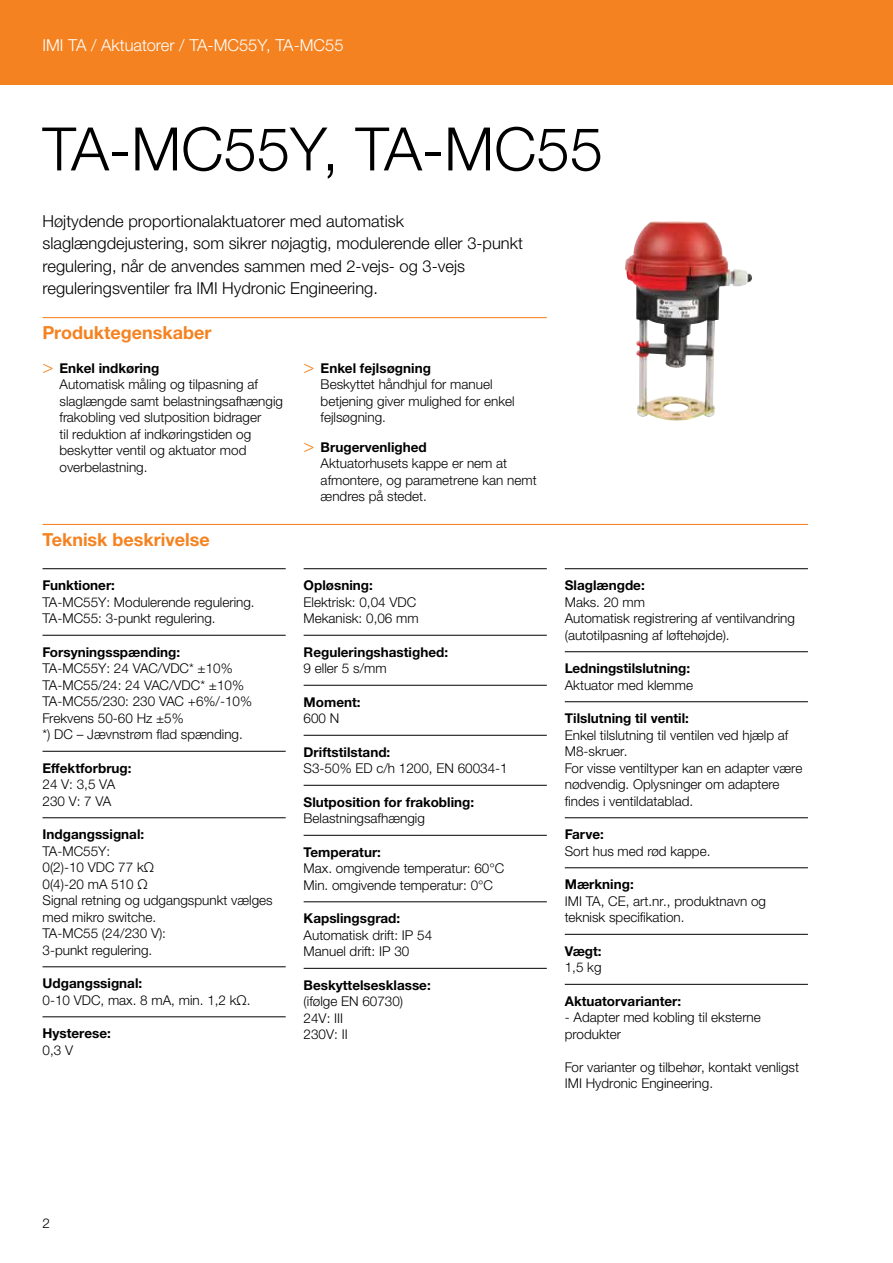
<style>
.page{position:relative;width:893px;height:1263px;background:#fff}
.page>*{position:absolute;margin:0;border:0;box-sizing:border-box;transform-origin:0 0}
.t1{font:300 60px "Helvetica Neue LTW1 G";color:#000}
.t2{font:700 18px "Helvetica Neue LTW1 G";color:#f58220}
.t3{font:300 16.5px/22.5px "Helvetica Neue LTW1 G";color:#000}
.t4{font:300 16.5px "Helvetica Neue LTW1 G";color:#fff}
.t5{font:300 13.5px/16.5px "Helvetica Neue LTW1 G";color:#000}
.t6{font:700 13.5px "Helvetica Neue LTW1 G";color:#000}
.s1{font-family:"Helvetica Neue LT Std";font-size:18px;color:#f58220}
.s2{font-weight:700}
</style>
<div class="page">
<div style="left:0;top:0;width:893px;height:85px;background:#f58220"></div>
<hr style="left:43px;top:317px;width:504px;height:1px;background:#f58220">
<hr style="left:43px;top:524px;width:765px;height:1px;background:#f58220">
<hr style="left:43px;top:568px;width:243px;height:1px;background:#000">
<hr style="left:43px;top:635px;width:243px;height:1px;background:#000">
<hr style="left:43px;top:751px;width:243px;height:1px;background:#000">
<hr style="left:43px;top:817px;width:243px;height:1px;background:#000">
<hr style="left:43px;top:966px;width:243px;height:1px;background:#000">
<hr style="left:43px;top:1016px;width:243px;height:1px;background:#000">
<hr style="left:304px;top:568px;width:243px;height:1px;background:#000">
<hr style="left:304px;top:635px;width:243px;height:1px;background:#000">
<hr style="left:304px;top:685px;width:243px;height:1px;background:#000">
<hr style="left:304px;top:735px;width:243px;height:1px;background:#000">
<hr style="left:304px;top:785px;width:243px;height:1px;background:#000">
<hr style="left:304px;top:835px;width:243px;height:1px;background:#000">
<hr style="left:304px;top:901px;width:243px;height:1px;background:#000">
<hr style="left:304px;top:968px;width:243px;height:1px;background:#000">
<hr style="left:565px;top:568px;width:243px;height:1px;background:#000">
<hr style="left:565px;top:651px;width:243px;height:1px;background:#000">
<hr style="left:565px;top:701px;width:243px;height:1px;background:#000">
<hr style="left:565px;top:817px;width:243px;height:1px;background:#000">
<hr style="left:565px;top:867px;width:243px;height:1px;background:#000">
<hr style="left:565px;top:934px;width:243px;height:1px;background:#000">
<hr style="left:565px;top:984px;width:243px;height:1px;background:#000">
<img style="left:625px;top:221px;width:127px;height:200px">
<p class="t4" style="left:43px;top:35px;width:302px">IMI TA / Aktuatorer / TA-MC55Y, TA-MC55</p>
<h1 class="t1" style="left:43px;top:112px;width:562px">TA-MC55Y, TA-MC55</h1>
<p class="t3" style="left:43px;top:210px;width:482px">Højtydende proportionalaktuatorer med automatisk slaglængdejustering, som sikrer nøjagtig, modulerende eller 3-punkt regulering, når de anvendes sammen med 2-vejs- og 3-vejs reguleringsventiler fra IMI Hydronic Engineering.</p>
<h2 class="t2" style="left:43px;top:322px;width:170px">Produktegenskaber</h2>
<p class="t5" style="left:60px;top:360px;width:225px;text-indent:-17px"><span class="s1">&gt;</span> <span class="s2">Enkel indkøring<br></span>Automatisk måling og tilpasning af slaglængde samt belastningsafhængig frakobling ved slutposition bidrager<br>til reduktion af indkøringstiden og beskytter ventil og aktuator mod overbelastning.</p>
<p class="t5" style="left:321px;top:360px;width:195px;text-indent:-17px"><span class="s1">&gt;</span> <span class="s2">Enkel fejlsøgning<br></span>Beskyttet håndhjul for manuel betjening giver mulighed for enkel fejlsøgning.</p>
<p class="t5" style="left:321px;top:439px;width:217px;text-indent:-17px"><span class="s1">&gt;</span> <span class="s2">Brugervenlighed<br></span>Aktuatorhusets kappe er nem at afmontere, og parametrene kan nemt ændres på stedet.</p>
<h2 class="t2" style="left:43px;top:529px;width:169px">Teknisk beskrivelse</h2>
<p class="t6" style="left:43px;top:577px;width:74px">Funktioner:</p>
<p class="t5" style="left:43px;top:594px;width:214px">TA-MC55Y: Modulerende regulering.<br>TA-MC55: 3-punkt regulering.</p>
<p class="t6" style="left:43px;top:644px;width:139px">Forsyningsspænding:</p>
<p class="t5" style="left:43px;top:660px;width:211px">TA-MC55Y: 24 VAC/VDC* ±10%<br>TA-MC55/24: 24 VAC/VDC* ±10%<br>TA-MC55/230: 230 VAC +6%/-10%<br>Frekvens 50-60 Hz ±5%<br>*) DC – Jævnstrøm flad spænding.</p>
<p class="t6" style="left:43px;top:760px;width:91px">Effektforbrug:</p>
<p class="t5" style="left:43px;top:776px;width:74px">24 V: 3,5 VA<br>230 V: 7 VA</p>
<p class="t6" style="left:43px;top:826px;width:103px">Indgangssignal:</p>
<p class="t5" style="left:43px;top:843px;width:232px">TA-MC55Y:<br>0(2)-10 VDC 77 kΩ<br>0(4)-20 mA 510 Ω<br>Signal retning og udgangspunkt vælges med mikro switche.<br>TA-MC55 (24/230 V):<br>3-punkt regulering.</p>
<p class="t6" style="left:43px;top:975px;width:101px">Udgangssignal:</p>
<p class="t5" style="left:43px;top:992px;width:210px">0-10 VDC, max. 8 mA, min. 1,2 kΩ.</p>
<p class="t6" style="left:43px;top:1025px;width:70px">Hysterese:</p>
<p class="t5" style="left:43px;top:1042px;width:32px">0,3 V</p>
<p class="t6" style="left:304px;top:577px;width:71px">Opløsning:</p>
<p class="t5" style="left:304px;top:594px;width:117px">Elektrisk: 0,04 VDC<br>Mekanisk: 0,06 mm</p>
<p class="t6" style="left:304px;top:644px;width:146px">Reguleringshastighed:</p>
<p class="t5" style="left:304px;top:660px;width:85px">9 eller 5 s/mm</p>
<p class="t6" style="left:304px;top:694px;width:58px">Moment:</p>
<p class="t5" style="left:304px;top:710px;width:37px">600 N</p>
<p class="t6" style="left:304px;top:744px;width:88px">Driftstilstand:</p>
<p class="t5" style="left:304px;top:760px;width:206px">S3-50% ED c/h 1200, EN 60034-1</p>
<p class="t6" style="left:304px;top:794px;width:172px">Slutposition for frakobling:</p>
<p class="t5" style="left:304px;top:810px;width:123px">Belastningsafhængig</p>
<p class="t6" style="left:304px;top:844px;width:79px">Temperatur:</p>
<p class="t5" style="left:304px;top:860px;width:202px">Max. omgivende temperatur: 60°C<br>Min. omgivende temperatur: 0°C</p>
<p class="t6" style="left:304px;top:910px;width:98px">Kapslingsgrad:</p>
<p class="t5" style="left:304px;top:927px;width:130px">Automatisk drift: IP 54<br>Manuel drift: IP 30</p>
<p class="t6" style="left:304px;top:977px;width:129px">Beskyttelsesklasse:</p>
<p class="t5" style="left:304px;top:993px;width:101px">(ifølge EN 60730)<br>24V: III<br>230V: II</p>
<p class="t5" style="left:43px;top:1215px;width:9px">2</p>
<p class="t6" style="left:565px;top:577px;width:81px">Slaglængde:</p>
<p class="t5" style="left:565px;top:594px;width:232px">Maks. 20 mm<br>Automatisk registrering af ventilvandring (autotilpasning af løftehøjde).</p>
<p class="t6" style="left:565px;top:660px;width:127px">Ledningstilslutning:</p>
<p class="t5" style="left:565px;top:677px;width:130px">Aktuator med klemme</p>
<p class="t6" style="left:565px;top:710px;width:126px">Tilslutning til ventil:</p>
<p class="t5" style="left:565px;top:727px;width:239px">Enkel tilslutning til ventilen ved hjælp af<br>M8-skruer.<br>For visse ventiltyper kan en adapter være nødvendig. Oplysninger om adaptere findes i ventildatablad.</p>
<p class="t6" style="left:565px;top:826px;width:41px">Farve:</p>
<p class="t5" style="left:565px;top:843px;width:147px">Sort hus med rød kappe.</p>
<p class="t6" style="left:565px;top:876px;width:70px">Mærkning:</p>
<p class="t5" style="left:565px;top:893px;width:203px">IMI TA, CE, art.nr., produktnavn og teknisk specifikation.</p>
<p class="t6" style="left:565px;top:943px;width:38px">Vægt:</p>
<p class="t5" style="left:565px;top:959px;width:38px">1,5 kg</p>
<p class="t6" style="left:565px;top:993px;width:118px">Aktuatorvarianter:</p>
<p class="t5" style="left:565px;top:1009px;width:198px">- Adapter med kobling til eksterne produkter</p>
<p class="t5" style="left:565px;top:1059px;width:236px">For varianter og tilbehør, kontakt venligst<br>IMI Hydronic Engineering.</p>
</div>
